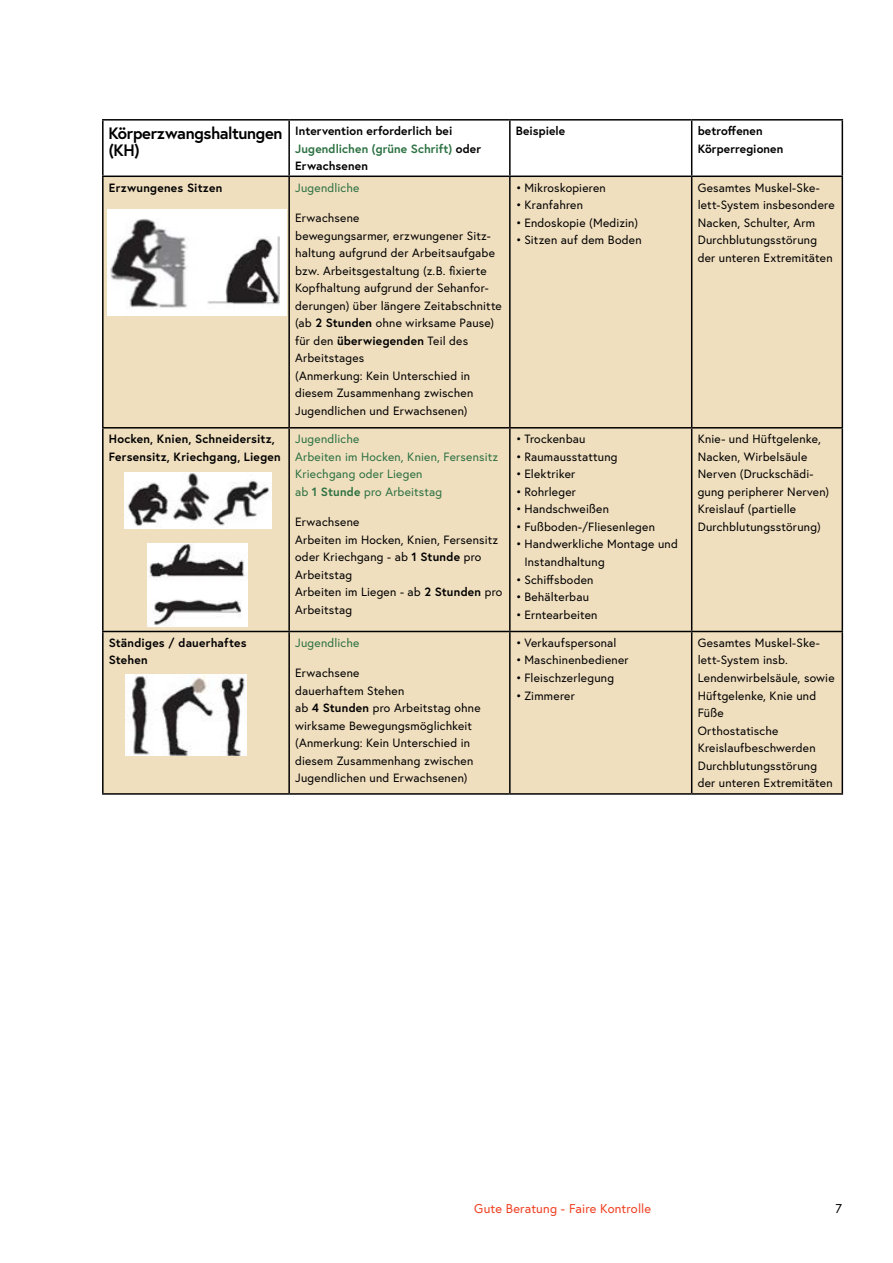
<style>
.page{position:relative;width:893px;height:1263px;background:#fff}
.page>*{position:absolute;margin:0;border:0;box-sizing:border-box;transform-origin:0 0}
.th_Tabellenkopf{font:700 16.5px/17.5px "Europa Austria";letter-spacing:-.02em;color:#000}
.t1{font:12.75px "Europa Austria";letter-spacing:.01em;color:#ef4123}
.t2{font:12.75px "Europa Austria";color:#000}
.td_Tabellentext{font:12px/17.5px "Europa Austria";letter-spacing:.015em;color:#000}
.Tabelle_Aufzählung_punkt{font:12px/17.5px "Europa Austria";letter-spacing:.015em;color:#000}
.td_Tabellentext-2{font:12px/17.5px "Europa Austria";letter-spacing:.02em;color:#2c7142}
.th_Tabellenkopf-2{font:700 12px/17.5px "Europa Austria";letter-spacing:.01em;color:#000}
.td_Tabellentext-3{font:700 12px/17.5px "Europa Austria";letter-spacing:.02em;color:#000}
.s1{color:#2c7142}
.s2{font-weight:700}
</style>
<div class="page">
<div style="left:104px;top:177px;width:738px;height:616px;background:#f0dfbf"></div>
<hr style="left:102px;top:119px;width:187px;height:2px;background:#000">
<hr style="left:102px;top:121px;width:2px;height:55px;background:#000">
<hr style="left:289px;top:119px;width:221px;height:2px;background:#000">
<hr style="left:288px;top:121px;width:2px;height:55px;background:#000">
<hr style="left:510px;top:119px;width:182px;height:2px;background:#000">
<hr style="left:509px;top:121px;width:2px;height:55px;background:#000">
<hr style="left:692px;top:119px;width:151px;height:2px;background:#000">
<hr style="left:691px;top:121px;width:1px;height:55px;background:#000">
<hr style="left:842px;top:121px;width:1px;height:55px;background:#000">
<hr style="left:102px;top:176px;width:187px;height:1px;background:#000">
<hr style="left:102px;top:177px;width:2px;height:250px;background:#000">
<hr style="left:289px;top:176px;width:221px;height:1px;background:#000">
<hr style="left:288px;top:177px;width:2px;height:250px;background:#000">
<hr style="left:510px;top:176px;width:182px;height:1px;background:#000">
<hr style="left:509px;top:177px;width:2px;height:250px;background:#000">
<hr style="left:692px;top:176px;width:151px;height:1px;background:#000">
<hr style="left:691px;top:177px;width:1px;height:250px;background:#000">
<hr style="left:842px;top:177px;width:1px;height:250px;background:#000">
<hr style="left:102px;top:427px;width:187px;height:1px;background:#000">
<hr style="left:102px;top:428px;width:2px;height:203px;background:#000">
<hr style="left:289px;top:427px;width:221px;height:1px;background:#000">
<hr style="left:288px;top:428px;width:2px;height:203px;background:#000">
<hr style="left:510px;top:427px;width:182px;height:1px;background:#000">
<hr style="left:509px;top:428px;width:2px;height:203px;background:#000">
<hr style="left:692px;top:427px;width:151px;height:1px;background:#000">
<hr style="left:691px;top:428px;width:1px;height:203px;background:#000">
<hr style="left:842px;top:428px;width:1px;height:203px;background:#000">
<hr style="left:102px;top:631px;width:187px;height:1px;background:#000">
<hr style="left:102px;top:632px;width:2px;height:161px;background:#000">
<hr style="left:289px;top:631px;width:221px;height:1px;background:#000">
<hr style="left:288px;top:632px;width:2px;height:161px;background:#000">
<hr style="left:510px;top:631px;width:182px;height:1px;background:#000">
<hr style="left:509px;top:632px;width:2px;height:161px;background:#000">
<hr style="left:692px;top:631px;width:151px;height:1px;background:#000">
<hr style="left:691px;top:632px;width:1px;height:161px;background:#000">
<hr style="left:842px;top:632px;width:1px;height:161px;background:#000">
<hr style="left:102px;top:793px;width:187px;height:2px;background:#000">
<hr style="left:289px;top:793px;width:221px;height:2px;background:#000">
<hr style="left:510px;top:793px;width:182px;height:2px;background:#000">
<hr style="left:692px;top:793px;width:151px;height:2px;background:#000">
<img style="left:107px;top:210px;width:179px;height:105px">
<img style="left:148px;top:543px;width:99px;height:83px">
<img style="left:124px;top:472px;width:148px;height:57px">
<img style="left:125px;top:674px;width:122px;height:82px">
<p class="th_Tabellenkopf" style="left:108px;top:124px;width:176px">Körperzwangshaltungen (KH)</p>
<p class="th_Tabellenkopf-2" style="left:295px;top:122px;width:187px">Intervention erforderlich bei<br><span class="s1">Jugendlichen (grüne Schrift)</span> oder<br>Erwachsenen</p>
<p class="th_Tabellenkopf-2" style="left:516px;top:122px;width:51px">Beispiele</p>
<p class="th_Tabellenkopf-2" style="left:698px;top:122px;width:87px">betroffenen<br>Körperregionen</p>
<p class="td_Tabellentext-3" style="left:109px;top:178px;width:115px">Erzwungenes Sitzen</p>
<p class="td_Tabellentext-2" style="left:295px;top:178px;width:66px">Jugendliche</p>
<p class="td_Tabellentext" style="left:295px;top:209px;width:66px">Erwachsene</p>
<p class="td_Tabellentext" style="left:295px;top:226px;width:208px">bewegungsarmer, erzwungener Sitz&shy;haltung aufgrund der Arbeitsaufgabe bzw. Arbeitsgestaltung (z.B. fixierte Kopfhaltung aufgrund der Sehanfor&shy;derungen) über längere Zeitabschnitte (ab <span class="s2">2 Stunden</span> ohne wirksame Pause) für den <span class="s2">überwiegenden</span> Teil des Arbeitstages</p>
<p class="td_Tabellentext" style="left:295px;top:367px;width:180px">(Anmerkung: Kein Unterschied in diesem Zusammenhang zwischen<br>Jugendlichen und Erwachsenen)</p>
<p class="td_Tabellentext" style="left:698px;top:178px;width:138px">Gesamtes Muskel-Ske&shy;lett-System insbesondere<br>Nacken, Schulter, Arm</p>
<p class="td_Tabellentext" style="left:698px;top:231px;width:136px">Durchblutungsstörung der unteren Extremitäten</p>
<p class="Tabelle_Aufzählung_punkt" style="left:516px;top:178px;width:92px">• Mikroskopieren</p>
<p class="Tabelle_Aufzählung_punkt" style="left:516px;top:196px;width:69px">• Kranfahren</p>
<p class="Tabelle_Aufzählung_punkt" style="left:516px;top:214px;width:124px">• Endoskopie (Medizin)</p>
<p class="Tabelle_Aufzählung_punkt" style="left:516px;top:231px;width:127px">• Sitzen auf dem Boden</p>
<p class="td_Tabellentext-3" style="left:109px;top:430px;width:173px">Hocken, Knien, Schneidersitz,<br>Fersensitz, Kriechgang, Liegen</p>
<p class="td_Tabellentext-2" style="left:295px;top:430px;width:66px">Jugendliche</p>
<p class="td_Tabellentext-2" style="left:295px;top:447px;width:205px">Arbeiten im Hocken, Knien, Fersensitz<br>Kriechgang oder Liegen</p>
<p class="td_Tabellentext-2" style="left:295px;top:483px;width:149px">ab <span class="s2">1 Stunde</span> pro Arbeitstag</p>
<p class="td_Tabellentext" style="left:295px;top:513px;width:66px">Erwachsene</p>
<p class="td_Tabellentext" style="left:295px;top:530px;width:205px">Arbeiten im Hocken, Knien, Fersensitz oder Kriechgang - ab <span class="s2">1 Stunde</span> pro<br>Arbeitstag</p>
<p class="td_Tabellentext" style="left:295px;top:583px;width:209px">Arbeiten im Liegen - ab <span class="s2">2 Stunden</span> pro<br>Arbeitstag</p>
<p class="td_Tabellentext-3" style="left:109px;top:633px;width:139px">Ständiges / dauerhaftes<br>Stehen</p>
<p class="td_Tabellentext-2" style="left:295px;top:634px;width:66px">Jugendliche</p>
<p class="td_Tabellentext" style="left:295px;top:664px;width:66px">Erwachsene</p>
<p class="td_Tabellentext" style="left:295px;top:681px;width:111px">dauerhaftem Stehen</p>
<p class="td_Tabellentext" style="left:295px;top:699px;width:187px">ab <span class="s2">4 Stunden</span> pro Arbeitstag ohne wirksame Bewegungsmöglichkeit</p>
<p class="td_Tabellentext" style="left:295px;top:734px;width:180px">(Anmerkung: Kein Unterschied in diesem Zusammenhang zwischen<br>Jugendlichen und Erwachsenen)</p>
<p class="Tabelle_Aufzählung_punkt" style="left:516px;top:430px;width:71px">• Trockenbau</p>
<p class="Tabelle_Aufzählung_punkt" style="left:516px;top:447px;width:103px">• Raumausstattung</p>
<p class="Tabelle_Aufzählung_punkt" style="left:516px;top:465px;width:61px">• Elektriker</p>
<p class="Tabelle_Aufzählung_punkt" style="left:516px;top:483px;width:62px">• Rohrleger</p>
<p class="Tabelle_Aufzählung_punkt" style="left:516px;top:500px;width:95px">• Handschweißen</p>
<p class="Tabelle_Aufzählung_punkt" style="left:516px;top:518px;width:141px">• Fußboden-/Fliesenlegen</p>
<p class="Tabelle_Aufzählung_punkt" style="left:524px;top:535px;width:155px;text-indent:-9px">• Handwerkliche Montage und<br>Instandhaltung</p>
<p class="Tabelle_Aufzählung_punkt" style="left:516px;top:570px;width:79px">• Schiffsboden</p>
<p class="Tabelle_Aufzählung_punkt" style="left:516px;top:588px;width:75px">• Behälterbau</p>
<p class="Tabelle_Aufzählung_punkt" style="left:516px;top:605px;width:83px">• Erntearbeiten</p>
<p class="Tabelle_Aufzählung_punkt" style="left:516px;top:634px;width:102px">• Verkaufspersonal</p>
<p class="Tabelle_Aufzählung_punkt" style="left:516px;top:651px;width:114px">• Maschinenbediener</p>
<p class="Tabelle_Aufzählung_punkt" style="left:516px;top:669px;width:100px">• Fleischzerlegung</p>
<p class="Tabelle_Aufzählung_punkt" style="left:516px;top:686px;width:60px">• Zimmerer</p>
<p class="td_Tabellentext" style="left:698px;top:430px;width:133px">Knie- und Hüftgelenke,<br>Nacken, Wirbelsäule<br>Nerven (Druckschädi&shy;gung peripherer Nerven)<br>Kreislauf (partielle<br>Durchblutungsstörung)</p>
<p class="td_Tabellentext" style="left:698px;top:634px;width:138px">Gesamtes Muskel-Ske&shy;lett-System insb.<br>Lendenwirbelsäule, sowie<br>Hüftgelenke, Knie und<br>Füße</p>
<p class="td_Tabellentext" style="left:698px;top:721px;width:119px">Orthostatische<br>Kreislaufbeschwerden</p>
<p class="td_Tabellentext" style="left:698px;top:756px;width:136px">Durchblutungsstörung der unteren Extremitäten</p>
<p class="t1" style="left:474px;top:1200px;width:178px">Gute Beratung - Faire Kontrolle</p>
<p class="t2" style="left:835px;top:1200px;width:8px">7</p>
</div>
